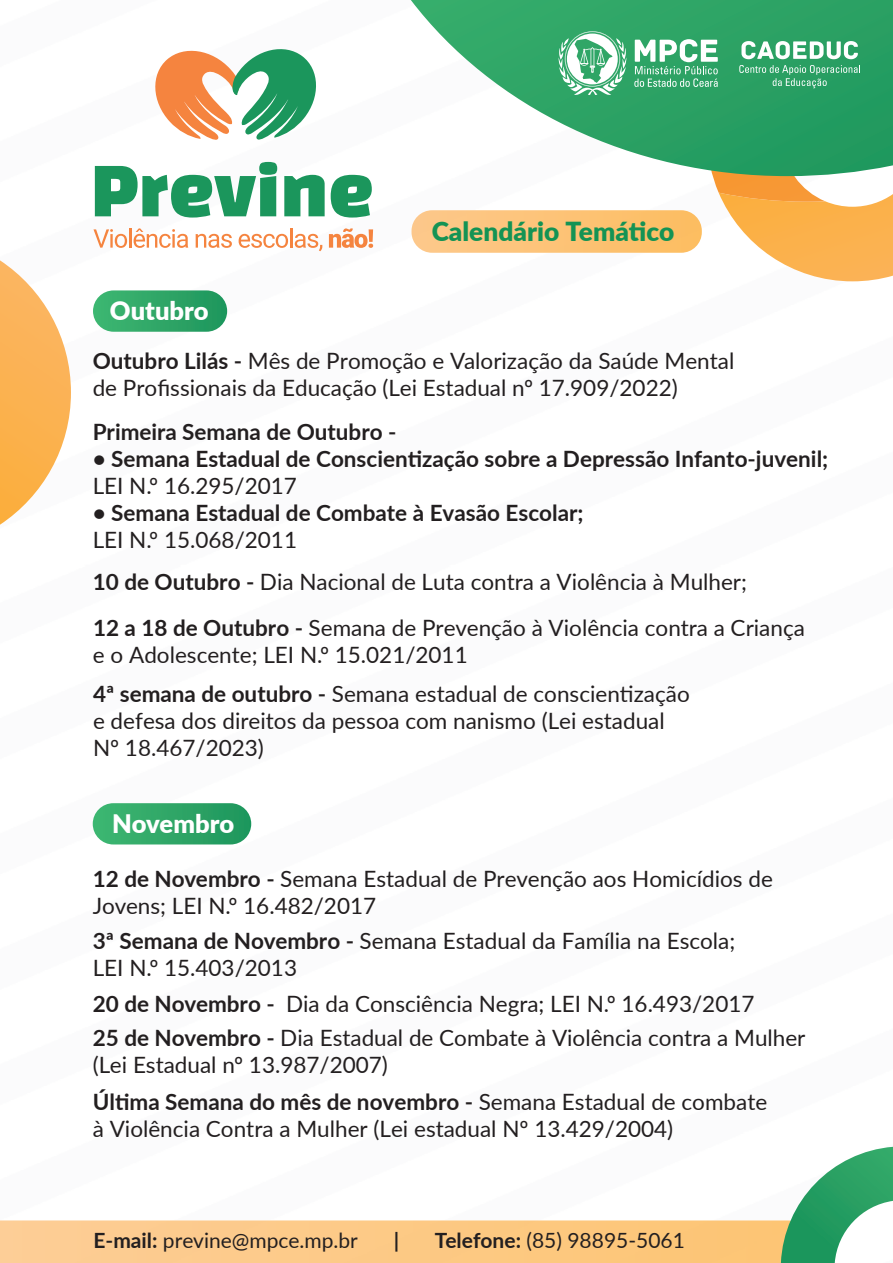
<style>
.page{position:relative;width:893px;height:1263px;background:#fff}
.page>*{position:absolute;margin:0;border:0;box-sizing:border-box;transform-origin:0 0}
.t1{font:900 26.25px "Lato";color:#149354}
.t2{font:900 25.5px "Lato";color:#fff}
.t3{font:22.5px/27px "Lato";color:#231f20}
.t4{font:700 22.5px "Lato";color:#231f20}
.t5{font:21px "Lato";color:#231f20}
.t6{font:700 21px "Lato";color:#231f20}
.s1{font-weight:700}
</style>
<div class="page">
<svg style="left:411px;top:0;width:223px;height:153px"></svg>
<svg style="left:0;top:260px;width:71px;height:265px"></svg>
<svg style="left:781px;top:1147px;width:112px;height:116px"></svg>
<svg style="left:95px;top:162px;width:182px;height:56px"></svg>
<svg style="left:284px;top:175px;width:41px;height:41px;background:#45a97a"></svg>
<svg style="left:331px;top:175px;width:41px;height:43px"></svg>
<svg style="left:93px;top:229px;width:34px;height:19px"></svg>
<hr style="left:129px;top:228px;width:2px;height:20px;background:#f5843f">
<svg style="left:134px;top:228px;width:54px;height:20px"></svg>
<svg style="left:196px;top:234px;width:36px;height:14px"></svg>
<svg style="left:239px;top:234px;width:49px;height:14px"></svg>
<hr style="left:290px;top:228px;width:2px;height:20px;background:#f5843f">
<svg style="left:295px;top:234px;width:27px;height:17px"></svg>
<svg style="left:329px;top:228px;width:44px;height:20px"></svg>
<svg style="left:155px;top:49px;width:161px;height:91px"></svg>
<div style="left:93px;top:290px;width:134px;height:42px;background:linear-gradient(to right,#3fb772,#20975d);border-radius:21px"></div>
<div style="left:93px;top:803px;width:158px;height:41px;background:linear-gradient(to right,#3fb772,#1e965c);border-radius:21px"></div>
<svg style="left:558px;top:31px;width:68px;height:64px"></svg>
<svg style="left:634px;top:0;width:259px;height:281px"></svg>
<img style="left:411px;top:210px;width:291px;height:43px">
<p class="t2" style="left:110px;top:292px;width:100px">Outubro</p>
<p class="t1" style="left:432px;top:211px;width:244px">Calendário Temático</p>
<p class="t3" style="left:93px;top:346px;width:643px"><span class="s1">Outubro Lilás -</span> Mês de Promoção e Valorização da Saúde Mental de Profissionais da Educação (Lei Estadual nº 17.909/2022)</p>
<p class="t4" style="left:93px;top:416px;width:305px">Primeira Semana de Outubro -</p>
<p class="t4" style="left:93px;top:443px;width:737px">• Semana Estadual de Conscientização sobre a Depressão Infanto-juvenil;</p>
<p class="t3" style="left:93px;top:472px;width:206px">LEI N.º 16.295/2017</p>
<p class="t4" style="left:93px;top:497px;width:492px">• Semana Estadual de Combate à Evasão Escolar;</p>
<p class="t3" style="left:93px;top:518px;width:656px;line-height:42px">LEI N.º 15.068/2011<br><span class="s1">10 de Outubro -</span> Dia Nacional de Luta contra a Violência à Mulher;</p>
<p class="t3" style="left:93px;top:614px;width:713px"><span class="s1">12 a 18 de Outubro -</span> Semana de Prevenção à Violência contra a Criança e o Adolescente; LEI N.º 15.021/2011</p>
<p class="t3" style="left:93px;top:679px;width:598px"><span class="s1">4ª semana de outubro -</span> Semana estadual de conscientização e defesa dos direitos da pessoa com nanismo (Lei estadual<br>Nº 18.467/2023)</p>
<p class="t2" style="left:112px;top:804px;width:124px">Novembro</p>
<p class="t3" style="left:93px;top:864px;width:682px"><span class="s1">12 de Novembro -</span> Semana Estadual de Prevenção aos Homicídios de<br>Jovens; LEI N.º 16.482/2017</p>
<p class="t3" style="left:93px;top:926px;width:644px"><span class="s1">3ª Semana de Novembro -</span> Semana Estadual da Família na Escola;<br>LEI N.º 15.403/2013</p>
<p class="t3" style="left:93px;top:986px;width:714px;line-height:34.3px"><span class="s1">20 de Novembro -</span> Dia da Consciência Negra; LEI N.º 16.493/2017<br><span class="s1">25 de Novembro -</span> Dia Estadual de Combate à Violência contra a Mulher</p>
<p class="t3" style="left:93px;top:1046px;width:676px;line-height:36.8px">(Lei Estadual nº 13.987/2007)<br><span class="s1">Última Semana do mês de novembro -</span> Semana Estadual de combate</p>
<p class="t3" style="left:93px;top:1114px;width:582px">à Violência Contra a Mulher (Lei estadual Nº 13.429/2004)</p>
<p class="t5" style="left:93px;top:1225px;width:266px"><span class="s1">E-mail:</span> previne@mpce.mp.br</p>
<p class="t6" style="left:394px;top:1225px;width:7px">|</p>
<p class="t5" style="left:435px;top:1225px;width:251px"><span class="s1">Telefone:</span> (85) 98895-5061</p>
</div>
